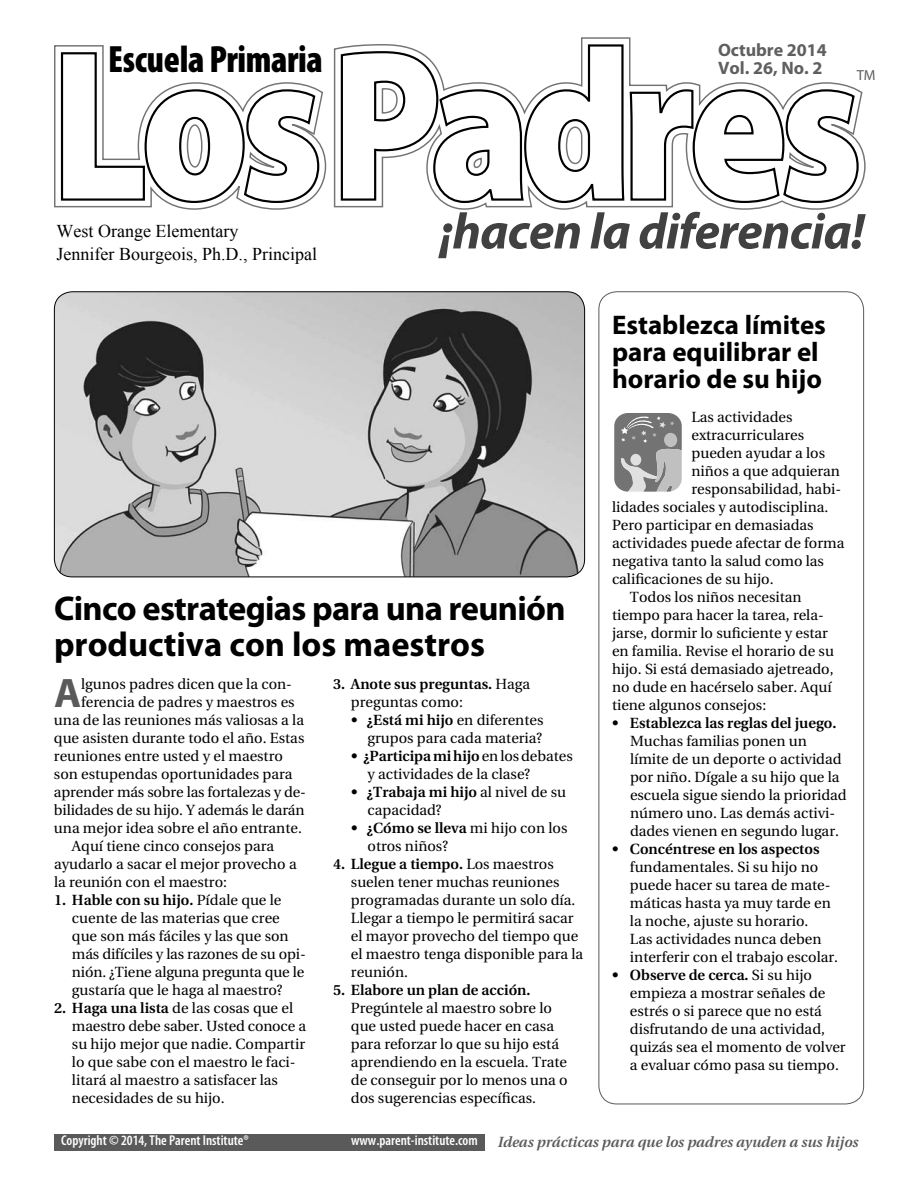
<style>
.page{position:relative;width:918px;height:1188px;background:#fff}
.page>*{position:absolute;margin:0;border:0;box-sizing:border-box;transform-origin:0 0}
.t1{font:italic 700 51px "Myriad Pro";letter-spacing:-.015em;color:#414141}
.Drop_Cap{font:700 41.4px "Myriad Pro";color:#5a5a5a}
.t2{font:900 condensed 38.25px "Myriad Pro";letter-spacing:-.01em;color:#000;scale:.95 1}
._01_Large_headline{font:700 34.5px/36px "Myriad Pro";letter-spacing:-.02em;color:#000}
._02_Small_headline{font:700 27px/27px "Myriad Pro";color:#000}
.t3{font:18px/22.5px "Times New Roman";color:#000}
.t4{font:700 18px "Myriad Pro";color:#5f5f5f}
._04_Bullet_text{font:14.7px/18px "Utopia";color:#000}
._03_Body_text{font:14.7px/18px "Utopia";color:#000}
.Drop_Cap-2{font:14.7px "Utopia";color:#000}
._03_Body_text-2{font:italic 600 14.7px "Utopia";color:#5a5a5a}
._04_Bullet_text-2{font:600 14.7px/18px "Utopia";color:#000}
.t5{font:14.55px "Myriad";color:#5f5f5f}
.t6{font:600 condensed 14.25px "Myriad Pro";color:#fff}
.s1{font-weight:600}
.s2{font-weight:400}
</style>
<div class="page">
<div style="left:54px;top:1134px;width:430px;height:16px;background:#5a5a5a"></div>
<svg style="left:614px;top:413px;width:68px;height:79px"></svg>
<img style="left:54px;top:292px;width:531px;height:285px">
<div style="left:54px;top:291px;width:531px;height:286px;border:1px solid #000;border-radius:18px"></div>
<svg style="left:54px;top:38px;width:812px;height:172px"></svg>
<svg style="left:60px;top:43px;width:800px;height:161px"></svg>
<p class="t2" style="left:108px;top:35px;width:227px">Escuela Primaria</p>
<p class="t3" style="left:57px;top:219px;width:262px">West Orange Elementary<br>Jennifer Bourgeois, Ph.D., Principal</p>
<p class="t4" style="left:718px;top:38px;width:110px">Octubre 2014</p>
<p class="t4" style="left:718px;top:56px;width:106px">Vol. 26, No. 2</p>
<p class="t5" style="left:857px;top:68px;width:20px">TM</p>
<p class="t5" style="left:861px;top:73px;width:20px">TM</p>
<p class="t1" style="left:440px;top:198px;width:427px">¡hacen la diferencia!</p>
<p class="_02_Small_headline" style="left:612px;top:311px;width:216px">Establezca límites para equilibrar el horario de su hijo</p>
<p class="_01_Large_headline" style="left:54px;top:589px;width:513px">Cinco estrategias para una reunión productiva con los maestros</p>
<p class="Drop_Cap" style="left:54px;top:666px;width:29px">A</p>
<p class="Drop_Cap-2" style="left:81px;top:676px;width:212px">lgunos padres dicen que la con-</p>
<p class="Drop_Cap-2" style="left:81px;top:694px;width:215px">ferencia de padres y maestros es</p>
<p class="Drop_Cap-2" style="left:54px;top:712px;width:252px">una de las reuniones más valiosas a la</p>
<p class="Drop_Cap-2" style="left:54px;top:730px;width:252px">que asisten durante todo el año. Estas</p>
<p class="Drop_Cap-2" style="left:54px;top:748px;width:230px">reuniones entre usted y el maestro</p>
<p class="Drop_Cap-2" style="left:54px;top:766px;width:240px">son estupendas oportunidades para</p>
<p class="Drop_Cap-2" style="left:54px;top:784px;width:254px">aprender más sobre las fortalezas y de-</p>
<p class="Drop_Cap-2" style="left:54px;top:802px;width:252px">bilidades de su hijo. Y además le darán</p>
<p class="Drop_Cap-2" style="left:54px;top:820px;width:249px">una mejor idea sobre el año entrante.</p>
<p class="_03_Body_text" style="left:54px;top:837px;width:244px;text-indent:18px">Aquí tiene cinco consejos para ayudarlo a sacar el mejor provecho a la reunión con el maestro:</p>
<p class="_04_Bullet_text" style="left:72px;top:891px;width:235px;text-indent:-18px"><span class="s1">1. Hable con su hijo.</span> Pídale que le cuente de las materias que cree que son más fáciles y las que son más difíciles y las razones de su opi&shy;nión. ¿Tiene alguna pregunta que le gustaría que le haga al maestro?</p>
<p class="_04_Bullet_text" style="left:72px;top:999px;width:236px;text-indent:-18px"><span class="s1">2. Haga una lista</span> de las cosas que el maestro debe saber. Usted conoce a su hijo mejor que nadie. Compartir lo que sabe con el maestro le faci&shy;litará al maestro a satisfacer las necesidades de su hijo.</p>
<p class="_04_Bullet_text-2" style="left:351px;top:675px;width:181px;text-indent:-18px">3. Anote sus preguntas. <span class="s2">Haga preguntas como:</span></p>
<p class="_04_Bullet_text" style="left:351px;top:711px;width:194px;text-align:right"><span class="s1">• ¿Está mi hijo</span> en diferentes grupos para cada materia?</p>
<p class="_04_Bullet_text" style="left:368px;top:747px;width:207px;text-indent:-17px"><span class="s1">• ¿Participamihijo</span> en los debates y actividades de la clase?</p>
<p class="_04_Bullet_text" style="left:368px;top:783px;width:200px;text-indent:-17px"><span class="s1">• ¿Trabaja mi hijo</span> al nivel de su capacidad?</p>
<p class="_04_Bullet_text" style="left:368px;top:819px;width:201px;text-indent:-17px"><span class="s1">• ¿Cómo se lleva</span> mi hijo con los otros niños?</p>
<p class="_04_Bullet_text" style="left:351px;top:855px;width:234px;text-indent:-18px"><span class="s1">4. Llegue a tiempo.</span> Los maestros suelen tener muchas reuniones programadas durante un solo día.<br>Llegar a tiempo le permitirá sacar el mayor provecho del tiempo que el maestro tenga disponible para la reunión.</p>
<p class="_04_Bullet_text" style="left:351px;top:981px;width:218px;text-indent:-18px"><span class="s1">5. Elabore un plan de acción.<br></span>Pregúntele al maestro sobre lo que usted puede hacer en casa para reforzar lo que su hijo está aprendiendo en la escuela. Trate de conseguir por lo menos una o dos sugerencias específicas.</p>
<p class="_03_Body_text" style="left:692px;top:408px;width:102px">Las actividades</p>
<p class="_03_Body_text" style="left:692px;top:426px;width:114px">extracurriculares</p>
<p class="_03_Body_text" style="left:692px;top:444px;width:135px">pueden ayudar a los</p>
<p class="_03_Body_text" style="left:692px;top:462px;width:150px">niños a que adquieran</p>
<p class="_03_Body_text" style="left:692px;top:480px;width:151px">responsabilidad, habi-</p>
<p class="_03_Body_text" style="left:612px;top:498px;width:218px">lidades sociales y autodisciplina.</p>
<p class="_03_Body_text" style="left:612px;top:516px;width:203px">Pero participar en demasiadas</p>
<p class="_03_Body_text" style="left:612px;top:534px;width:234px">actividades puede afectar de forma</p>
<p class="_03_Body_text" style="left:612px;top:552px;width:214px">negativa tanto la salud como las</p>
<p class="_03_Body_text" style="left:612px;top:570px;width:163px">calificaciones de su hijo.</p>
<p class="_03_Body_text" style="left:612px;top:588px;width:223px;text-indent:18px">Todos los niños necesitan tiempo para hacer la tarea, rela&shy;jarse, dormir lo suficiente y estar en familia. Revise el horario de su hijo. Si está demasiado ajetreado, no dude en hacérselo saber. Aquí tiene algunos consejos:</p>
<p class="_04_Bullet_text" style="left:630px;top:714px;width:218px;text-indent:-18px"><span class="s1">• Establezca las reglas del juego.<br></span>Muchas familias ponen un límite de un deporte o actividad por niño. Dígale a su hijo que la escuela sigue siendo la prioridad número uno. Las demás activi&shy;dades vienen en segundo lugar.</p>
<p class="_04_Bullet_text" style="left:630px;top:840px;width:210px;text-indent:-18px"><span class="s1">• Concéntrese en los aspectos </span>fundamentales. Si su hijo no puede hacer su tarea de mate&shy;máticas hasta ya muy tarde en la noche, ajuste su horario.<br>Las actividades nunca deben interferir con el trabajo escolar.</p>
<p class="_04_Bullet_text" style="left:630px;top:966px;width:217px;text-indent:-18px"><span class="s1">• Observe de cerca.</span> Si su hijo empieza a mostrar señales de estrés o si parece que no está disfrutando de una actividad, quizás sea el momento de volver a evaluar cómo pasa su tiempo.</p>
<p class="t6" style="left:61px;top:1132px;width:189px">Copyright © 2014, The Parent Institute®</p>
<p class="t6" style="left:351px;top:1132px;width:128px">www.parent-institute.com</p>
<p class="_03_Body_text-2" style="left:498px;top:1133px;width:362px">Ideas prácticas para que los padres ayuden a sus hijos</p>
</div>
